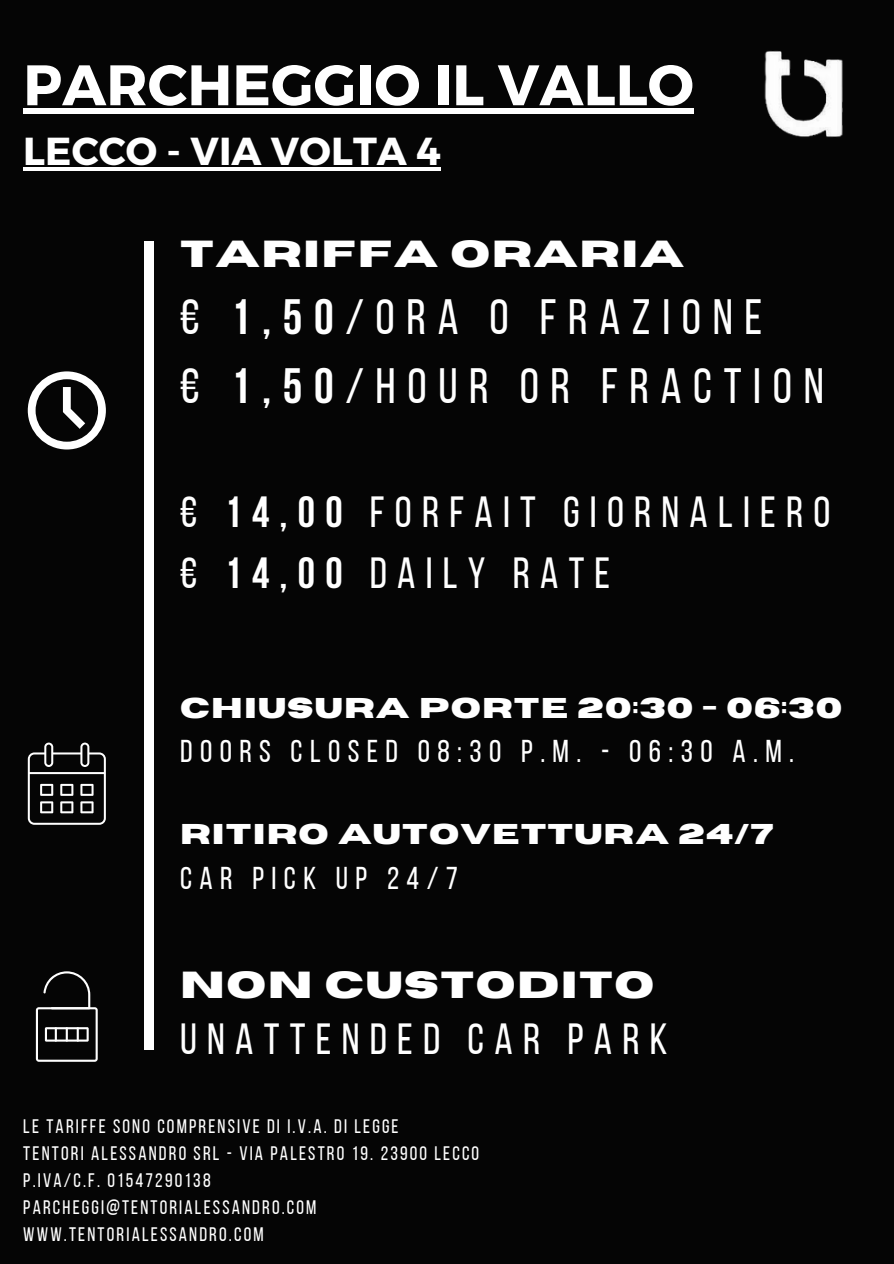
<style>
.page{position:relative;width:894px;height:1264px;background:#fff}
.page>*{position:absolute;margin:0;border:0;box-sizing:border-box;transform-origin:0 0}
.t1{font:700 57px "Montserrat";letter-spacing:.005em;color:#fff}
.t2{font:49.5px/68.7px "Bebas Neue";letter-spacing:.235em;color:#fff}
.t3{font:43.5px/60.8px "Bebas Neue";letter-spacing:.235em;color:#fff}
.t4{font:700 39px "Montserrat";letter-spacing:.005em;color:#fff}
.t5{font:700 37.5px "Horizon";letter-spacing:.04em;color:#fff}
.t6{font:31.5px "Bebas Neue";letter-spacing:.235em;color:#fff}
.t7{font:700 28.5px "Horizon";letter-spacing:.04em;color:#fff}
.t8{font:19.5px "Bebas Neue";letter-spacing:.11em;color:#fff}
.s1{font-weight:700}
</style>
<div class="page">
<div style="left:0;top:0;width:893px;height:1263px;background:#050505"></div>
<div style="left:144px;top:241px;width:9px;height:808px;background:#fff"></div>
<svg style="left:28px;top:371px;width:77px;height:78px"></svg>
<svg style="left:36px;top:971px;width:62px;height:90px"></svg>
<img style="left:764px;top:51px;width:79px;height:86px">
<svg style="left:28px;top:742px;width:77px;height:82px"></svg>
<div style="left:23px;top:109px;width:670px;height:5px;background:#fff"></div>
<hr style="left:23px;top:167px;width:418px;height:3px;background:#fff">
<h1 class="t1" style="left:23px;top:48px;width:671px">PARCHEGGIO IL VALLO</h1>
<h1 class="t4" style="left:23px;top:126px;width:419px">LECCO - VIA VOLTA 4</h1>
<p class="t5" style="left:180px;top:236px;width:505px">TARIFFA ORARIA</p>
<h5 class="t2" style="left:180px;top:288px;width:645px">€ <span class="s1">1,50</span>/ORA O FRAZIONE<br>€ <span class="s1">1,50</span>/HOUR OR FRACTION</h5>
<h2 class="t3" style="left:180px;top:485px;width:651px">€ <span class="s1">14,00</span> FORFAIT GIORNALIERO € <span class="s1">14,00</span> DAILY RATE</h2>
<h5 class="t7" style="left:180px;top:693px;width:663px">CHIUSURA PORTE 20:30 - 06:30</h5>
<h3 class="t6" style="left:180px;top:738px;width:615px">DOORS CLOSED 08:30 P.M. - 06:30 A.M.</h3>
<p class="t7" style="left:180px;top:820px;width:595px">RITIRO AUTOVETTURA 24/7</p>
<p class="t6" style="left:180px;top:865px;width:279px">CAR PICK UP 24/7</p>
<p class="t5" style="left:180px;top:966px;width:475px">NON CUSTODITO</p>
<p class="t3" style="left:180px;top:1013px;width:489px">UNATTENDED CAR PARK</p>
<h4 class="t8" style="left:23px;top:1118px;width:377px">LE TARIFFE SONO COMPRENSIVE DI I.V.A. DI LEGGE</h4>
<h6 class="t8" style="left:23px;top:1145px;width:457px">TENTORI ALESSANDRO SRL - VIA PALESTRO 19. 23900 LECCO</h6>
<p class="t8" style="left:23px;top:1172px;width:189px">P.IVA/C.F. 01547290138</p>
<h6 class="t8" style="left:23px;top:1199px;width:294px">PARCHEGGI@TENTORIALESSANDRO.COM</h6>
<p class="t8" style="left:23px;top:1226px;width:242px">WWW.TENTORIALESSANDRO.COM</p>
</div>
